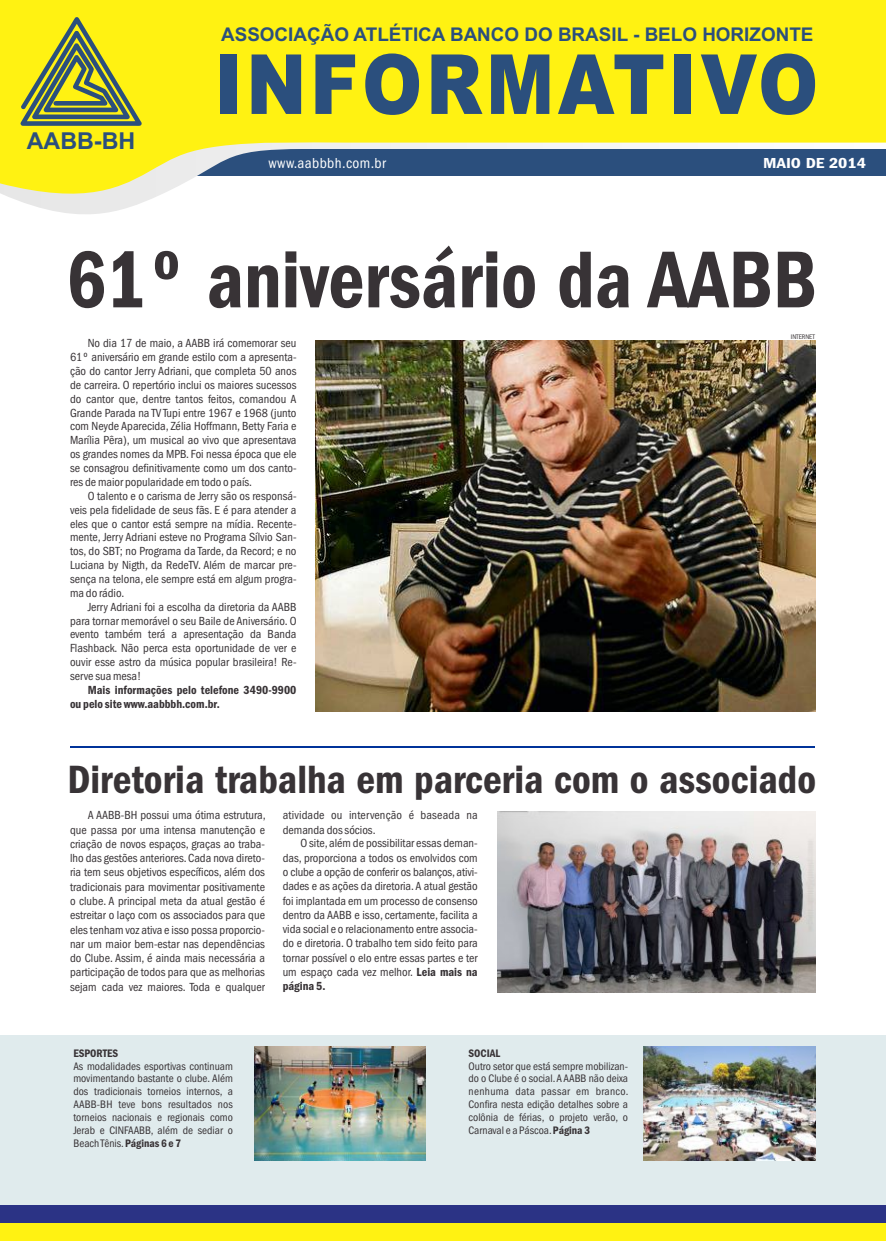
<style>
.page{position:relative;width:886px;height:1241px;background:#fff}
.page>*{position:absolute;margin:0;border:0;box-sizing:border-box;transform-origin:0 0}
.t1{font:600 condensed 83.38px "Franklin Gothic";color:#383336;scale:.94 1}
.t2{font:900 83px "Arial";letter-spacing:.05em;color:#2b4f7d;scale:.87 1}
.t3{font:600 condensed 40.88px "Franklin Gothic";color:#383336}
.t4{font:700 23.25px "Arial";color:#2b4f7d}
.t5{font:700 18.88px "Arial";color:#2b4f7d}
.t6{font:condensed 15px "Franklin Gothic";letter-spacing:.025em;color:#fff}
.t7{font:600 condensed 15px "Franklin Gothic";color:#fff;scale:1.2 1}
.t8{font:condensed 12.12px/14.2px "Franklin Gothic";color:#383336;text-align:justify}
.t9{font:600 condensed 12.12px/14px "Franklin Gothic";color:#383336}
.t10{font:condensed 11.25px/12.9px "Franklin Gothic";color:#383336;text-align:justify}
.t11{font:600 condensed 11.25px "Franklin Gothic";color:#383336}
.t12{font:condensed 6.88px "Franklin Gothic";color:#383336}
.s1{font-weight:600}
</style>
<div class="page">
<div style="left:0;top:1034px;width:886px;height:206px;background:#e0ebed"></div>
<div style="left:0;top:1222px;width:886px;height:18px;background:#fff212"></div>
<div style="left:0;top:1205px;width:886px;height:17px;background:#2b3385"></div>
<svg style="left:35px;top:206px;width:97px;height:8px"></svg>
<svg style="left:0;top:0;width:886px;height:206px;background:#e7e247"></svg>
<svg style="left:20px;top:17px;width:122px;height:109px;background:#b2b638"></svg>
<img style="left:315px;top:341px;width:500px;height:370px">
<hr style="left:70px;top:746px;width:745px;height:1px;background:#039">
<img style="left:254px;top:1046px;width:172px;height:114px">
<img style="left:643px;top:1046px;width:172px;height:114px">
<img style="left:498px;top:811px;width:317px;height:181px">
<h3 class="t5" style="left:221px;top:27px;width:594px">ASSOCIAÇÃO ATLÉTICA BANCO DO BRASIL - BELO HORIZONTE</h3>
<h3 class="t4" style="left:27px;top:132px;width:110px">AABB-BH</h3>
<h2 class="t2" style="left:214px;top:54px;width:696px">INFORMATIVO</h2>
<p class="t6" style="left:268px;top:156px;width:119px">www.aabbbh.com.br</p>
<p class="t7" style="left:763px;top:156px;width:87px">MAIO DE 2014</p>
<h1 class="t1" style="left:66px;top:245px;width:800px">61º aniversário da AABB</h1>
<p class="t8" style="left:70px;top:337px;width:228px;line-height:13.9px;text-indent:18px">No dia 17 de maio, a AABB irá comemorar seu 61º aniversário em grande estilo com a apresenta&shy;ção do cantor Jerry Adriani, que completa 50 anos de carreira. O repertório inclui os maiores sucessos do cantor que, dentre tantos feitos, comandou A Grande Parada na TV Tupi entre 1967 e 1968 (junto com Neyde Aparecida, Zélia Hoffmann, Betty Faria e Marília Pêra), um musical ao vivo que apresentava os grandes nomes da MPB. Foi nessa época que ele se consagrou definitivamente como um dos canto&shy;res de maior popularidade em todo o país.</p>
<p class="t8" style="left:70px;top:489px;width:228px;line-height:13.9px;text-indent:18px">O talento e o carisma de Jerry são os responsá&shy;veis pela fidelidade de seus fãs. E é para atender a eles que o cantor está sempre na mídia. Recente&shy;mente, Jerry Adriani esteve no Programa Sílvio San&shy;tos, do SBT; no Programa da Tarde, da Record; e no Luciana by Nigth, da RedeTV. Além de marcar pre&shy;sença na telona, ele sempre está em algum progra&shy;ma do rádio.</p>
<p class="t8" style="left:70px;top:600px;width:228px;line-height:13.9px;text-indent:18px">Jerry Adriani foi a escolha da diretoria da AABB para tornar memorável o seu Baile de Aniversário. O evento também terá a apresentação da Banda Flashback. Não perca esta oportunidade de ver e ouvir esse astro da música popular brasileira! Re&shy;serve sua mesa!</p>
<p class="t9" style="left:70px;top:684px;width:228px;text-indent:18px">Mais informações pelo telefone 3490-9900 ou pelo site www.aabbbh.com.br.</p>
<p class="t12" style="left:791px;top:334px;width:26px">INTERNET</p>
<h3 class="t3" style="left:67px;top:762px;width:750px">Diretoria trabalha em parceria com o associado</h3>
<p class="t8" style="left:70px;top:809px;width:197px;text-indent:18px">A AABB-BH possui uma ótima estrutura, que passa por uma intensa manutenção e criação de novos espaços, graças ao traba&shy;lho das gestões anteriores.Cada nova direto&shy;ria tem seus objetivos específicos, além dos tradicionais para movimentar positivamente o clube. A principal meta da atual gestão é estreitar o laço com os associados para que eles tenham voz ativa e isso possa proporcio&shy;nar um maior bem-estar nas dependências do Clube. Assim, é ainda mais necessária a participação de todos para que as melhorias sejam cada vez maiores. Toda e qualquer</p>
<p class="t8" style="left:283px;top:809px;width:196px">atividade ou intervenção é baseada na demanda dos sócios.</p>
<p class="t8" style="left:283px;top:837px;width:196px;text-indent:18px">O site,além de possibilitar essas deman&shy;das, proporciona a todos os envolvidos com o clube a opção de conferir os balanços, ativi&shy;dades e as ações da diretoria.A atual gestão foi implantada em um processo de consenso dentro da AABB e isso, certamente, facilita a vida social e o relacionamento entre associa&shy;do e diretoria. O trabalho tem sido feito para tornar possível o elo entre essas partes e ter um espaço cada vez melhor. <span class="s1">Leia mais na página 5.</span></p>
<p class="t11" style="left:73px;top:1048px;width:46px">ESPORTES</p>
<p class="t10" style="left:73px;top:1060px;width:161px">As modalidades esportivas continuam movimentando bastante o clube. Além dos tradicionais torneios internos, a AABB-BH teve bons resultados nos torneios nacionais e regionais como Jerab e CINFAABB, além de sediar o Beach Tênis.<span class="s1">Páginas 6 e 7</span></p>
<p class="t11" style="left:468px;top:1048px;width:33px">SOCIAL</p>
<p class="t10" style="left:468px;top:1060px;width:162px">Outro setor que está sempre mobilizan&shy;do o Clube é o social.A AABB não deixa nenhuma data passar em branco.<br>Confira nesta edição detalhes sobre a colônia de férias, o projeto verão, o Carnaval e a Páscoa.<span class="s1">Página 3</span></p>
</div>
